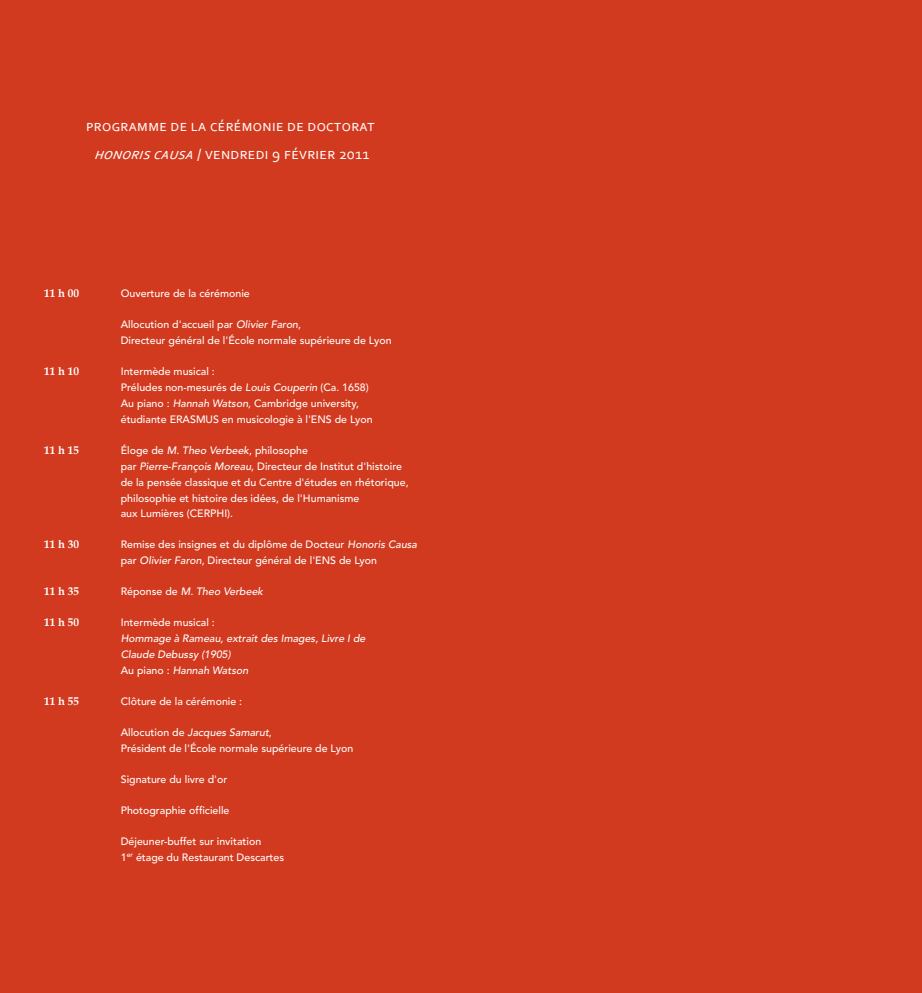
<style>
.page{position:relative;width:922px;height:993px;background:#fff}
.page>*{position:absolute;margin:0;border:0;box-sizing:border-box;transform-origin:0 0}
.t1{font:15.62px/27.8px "Corbel";letter-spacing:.02em;color:#fff;text-align:center}
.t2{font:700 11.25px "Book Antiqua";color:#fff}
.t3{font:500 10.62px/15.9px "Avenir";color:#fff}
.t4{font:italic 500 10.62px/15.9px "Avenir";color:#fff}
.s1{font-style:italic}
.s2{font-style:normal}
</style>
<div class="page">
<div style="left:0;top:0;width:461px;height:992px;background:#d23a1f"></div>
<div style="left:461px;top:0;width:460px;height:992px;background:#d23a1f"></div>
<h1 class="t1" style="left:86px;top:112px;width:290px">programme de la cérémonie de doctorat <span class="s1">honoris causa</span> / vendredi 9 février 2011</h1>
<p class="t2" style="left:44px;top:286px;width:36px">11 h 00</p>
<p class="t2" style="left:44px;top:364px;width:36px">11 h 10</p>
<p class="t2" style="left:44px;top:443px;width:36px">11 h 15</p>
<p class="t2" style="left:44px;top:537px;width:36px">11 h 30</p>
<p class="t2" style="left:44px;top:584px;width:36px">11 h 35</p>
<p class="t2" style="left:44px;top:615px;width:36px">11 h 50</p>
<p class="t2" style="left:44px;top:694px;width:36px">11 h 55</p>
<p class="t3" style="left:121px;top:286px;width:131px">Ouverture de la cérémonie</p>
<p class="t3" style="left:121px;top:317px;width:272px">Allocution d'accueil par <span class="s1">Olivier Faron</span>,<br>Directeur général de l'École normale supérieure de Lyon</p>
<p class="t3" style="left:121px;top:363px;width:253px">Intermède musical :<br>Préludes non-mesurés de <span class="s1">Louis Couperin</span> (Ca. 1658)<br>Au piano : <span class="s1">Hannah Watson</span>, Cambridge university, étudiante ERASMUS en musicologie à l'ENS de Lyon</p>
<p class="t3" style="left:121px;top:442px;width:289px">Éloge de <span class="s1">M. Theo Verbeek</span>, philosophe<br>par <span class="s1">Pierre-François Moreau</span>, Directeur de Institut d'histoire de la pensée classique et du Centre d'études en rhétorique, philosophie et histoire des idées, de l'Humanisme<br>aux Lumières (CERPHI).</p>
<p class="t3" style="left:121px;top:537px;width:298px">Remise des insignes et du diplôme de Docteur <span class="s1">Honoris Causa </span>par <span class="s1">Olivier Faron</span>, Directeur général de l'ENS de Lyon</p>
<p class="t4" style="left:121px;top:583px;width:144px"><span class="s2">Réponse de</span> M. Theo Verbeek</p>
<p class="t3" style="left:121px;top:614px;width:96px">Intermède musical :</p>
<p class="t4" style="left:121px;top:630px;width:246px">Hommage à Rameau, extrait des Images, Livre I de<br>Claude Debussy (1905)<br><span class="s2">Au piano :</span> Hannah Watson</p>
<p class="t3" style="left:121px;top:693px;width:123px">Clôture de la cérémonie :</p>
<p class="t3" style="left:121px;top:724px;width:234px">Allocution de <span class="s1">Jacques Samarut</span>,<br>Président de l'École normale supérieure de Lyon</p>
<p class="t3" style="left:121px;top:771px;width:108px">Signature du livre d'or</p>
<p class="t3" style="left:121px;top:802px;width:110px">Photographie officielle</p>
<p class="t3" style="left:121px;top:833px;width:165px">Déjeuner-buffet sur invitation<br>1<sup>er</sup> étage du Restaurant Descartes</p>
</div>
